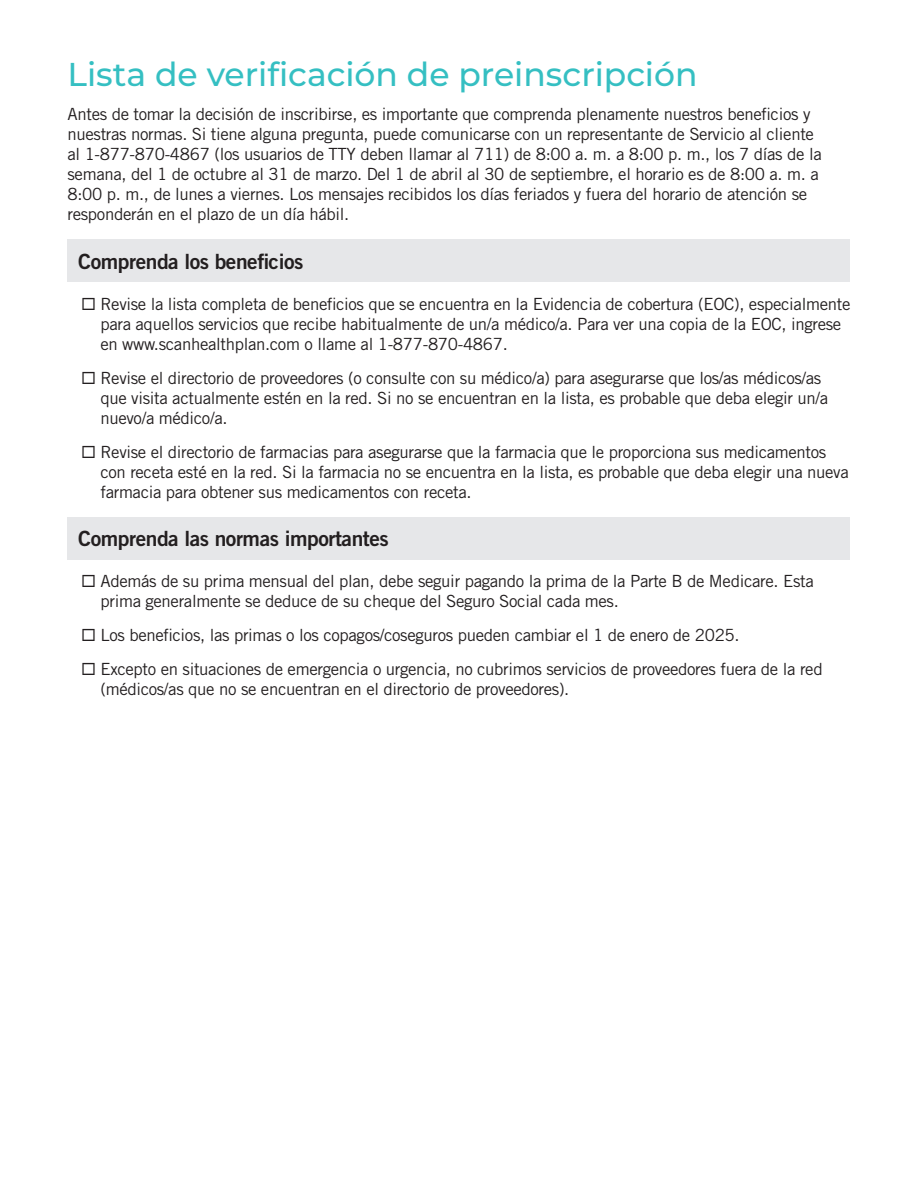
<style>
.page{position:relative;width:918px;height:1188px;background:#fff}
.page>*{position:absolute;margin:0;border:0;box-sizing:border-box;transform-origin:0 0}
.t1{font:500 33px "Montserrat";color:#35bfc2}
.t2{font:21px "Trade Gothic LT Std Bd 2";letter-spacing:-.02em;color:#231f20}
.BODY{font:16.8px/20.1px "Trade Gothic LT Std";letter-spacing:-.02em;color:#231f20}
</style>
<div class="page">
<div style="left:68px;top:240px;width:782px;height:42px;background:#e6e7e9"></div>
<div style="left:68px;top:518px;width:782px;height:42px;background:#e6e7e9"></div>
<p class="t1" style="left:68px;top:52px;width:632px">Lista de verificación de preinscripción</p>
<p class="BODY" style="left:68px;top:103px;width:756px">Antes de tomar la decisión de inscribirse, es importante que comprenda plenamente nuestros beneficios y nuestras normas. Si tiene alguna pregunta, puede comunicarse con un representante de Servicio al cliente al 1-877-870-4867 (los usuarios de TTY deben llamar al 711) de 8:00 a. m. a 8:00 p. m., los 7 días de la semana, del 1 de octubre al 31 de marzo. Del 1 de abril al 30 de septiembre, el horario es de 8:00 a. m. a 8:00 p. m., de lunes a viernes. Los mensajes recibidos los días feriados y fuera del horario de atención se responderán en el plazo de un día hábil.</p>
<p class="t2" style="left:78px;top:248px;width:227px">Comprenda los beneficios</p>
<p class="BODY" style="left:100px;top:293px;width:751px;text-indent:-19px">◻ Revise la lista completa de beneficios que se encuentra en la Evidencia de cobertura (EOC), especialmente para aquellos servicios que recibe habitualmente de un/a médico/a. Para ver una copia de la EOC, ingrese en www.scanhealthplan.com o llame al 1-877-870-4867.</p>
<p class="BODY" style="left:100px;top:367px;width:729px;text-indent:-19px">◻ Revise el directorio de proveedores (o consulte con su médico/a) para asegurarse que los/as médicos/as que visita actualmente estén en la red. Si no se encuentran en la lista, es probable que deba elegir un/a nuevo/a médico/a.</p>
<p class="BODY" style="left:100px;top:441px;width:750px;text-indent:-19px">◻ Revise el directorio de farmacias para asegurarse que la farmacia que le proporciona sus medicamentos con receta esté en la red. Si la farmacia no se encuentra en la lista, es probable que deba elegir una nueva farmacia para obtener sus medicamentos con receta.</p>
<p class="t2" style="left:78px;top:526px;width:312px">Comprenda las normas importantes</p>
<p class="BODY" style="left:100px;top:571px;width:715px;text-indent:-19px">◻ Además de su prima mensual del plan, debe seguir pagando la prima de la Parte B de Medicare. Esta prima generalmente se deduce de su cheque del Seguro Social cada mes.</p>
<p class="BODY" style="left:81px;top:625px;width:660px">◻ Los beneficios, las primas o los copagos/coseguros pueden cambiar el 1 de enero de 2025.</p>
<p class="BODY" style="left:100px;top:659px;width:724px;text-indent:-19px">◻ Excepto en situaciones de emergencia o urgencia, no cubrimos servicios de proveedores fuera de la red (médicos/as que no se encuentran en el directorio de proveedores).</p>
</div>
